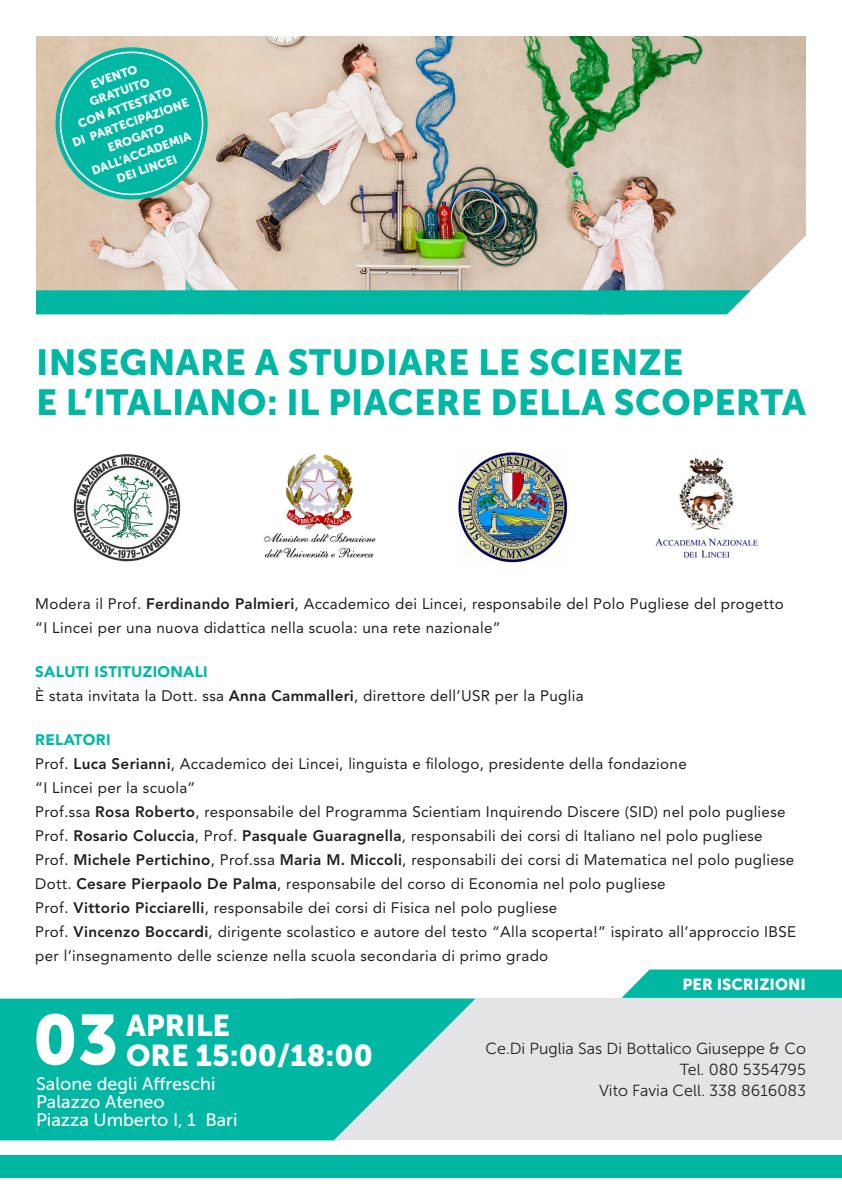
<style>
.page{position:relative;width:842px;height:1191px;background:#fff}
.page>*{position:absolute;margin:0;border:0;box-sizing:border-box;transform-origin:0 0}
.t1{font:70px "Museo Sans 900";color:#fff}
.Nome_Autore{font:36px "Museo Sans 900";letter-spacing:.01em;color:#00b7a4}
.t2{font:30px "Museo Sans 900";color:#fff}
.t3{font:18px "Museo Sans 500";color:#fff}
.t4{font:16px "Museo Sans 300";color:#231f20}
.t5{font:16px "Museo Sans 900";color:#fff}
.Stile_di_paragrafo_1{font:15.2px "Avenir LT Std";letter-spacing:.02em;color:#231f20}
.Stile_di_paragrafo_1-2{font:900 15.2px "Avenir LT Std";letter-spacing:.02em;color:#00b7a4}
.t6{font:12px/16.3px "Museo Sans 900";color:#fff;text-align:center}
.s1{font-weight:800}
</style>
<div class="page">
<div style="left:291px;top:998px;width:551px;height:142px;background:#e3e4e5"></div>
<svg style="left:0;top:998px;width:475px;height:142px;background:#22bdad"></svg>
<svg style="left:621px;top:969px;width:221px;height:29px;background:#16bdab"></svg>
<div style="left:0;top:1155px;width:842px;height:22px;background:#00b7a4"></div>
<img style="left:36px;top:36px;width:770px;height:254px">
<div style="left:36px;top:290px;width:715px;height:24px;background:#00b7a4"></div>
<svg style="left:46px;top:38px;width:171px;height:171px;background:#58beaa"></svg>
<img style="left:73px;top:454px;width:108px;height:108px">
<img style="left:655px;top:457px;width:103px;height:103px">
<img style="left:457px;top:452px;width:111px;height:111px">
<img style="left:264px;top:454px;width:112px;height:104px">
<p class="t6" style="left:88px;top:77px;width:50px;rotate:-20deg">EVENTO</p>
<p class="t6" style="left:87px;top:95px;width:64px;rotate:-20deg">GRATUITO</p>
<p class="t6" style="left:76px;top:116px;width:100px;rotate:-20deg">CON ATTESTATO</p>
<p class="t6" style="left:70px;top:136px;width:124px;rotate:-20deg">DI PARTECIPAZIONE<br>EROGATO</p>
<p class="t6" style="left:89px;top:163px;width:106px;rotate:-20deg">DALL’ACCADEMIA</p>
<p class="t6" style="left:114px;top:172px;width:64px;rotate:-20deg">DEI LINCEI</p>
<p class="Nome_Autore" style="left:36px;top:341px;width:649px">INSEGNARE A STUDIARE LE SCIENZE</p>
<p class="Nome_Autore" style="left:36px;top:381px;width:771px">E L’ITALIANO: IL PIACERE DELLA SCOPERTA</p>
<p class="Stile_di_paragrafo_1" style="left:35px;top:595px;width:750px">Modera il Prof. <span class="s1">Ferdinando Palmieri</span>, Accademico dei Lincei, responsabile del Polo Pugliese del progetto</p>
<p class="Stile_di_paragrafo_1" style="left:35px;top:619px;width:467px">“I Lincei per una nuova didattica nella scuola: una rete nazionale”</p>
<p class="Stile_di_paragrafo_1-2" style="left:35px;top:662px;width:174px">SALUTI ISTITUZIONALI</p>
<p class="Stile_di_paragrafo_1" style="left:35px;top:687px;width:550px">È stata invitata la Dott. ssa <span class="s1">Anna Cammalleri</span>, direttore dell’USR per la Puglia</p>
<p class="Stile_di_paragrafo_1-2" style="left:35px;top:730px;width:77px">RELATORI</p>
<p class="Stile_di_paragrafo_1" style="left:35px;top:755px;width:653px">Prof. <span class="s1">Luca Serianni</span>, Accademico dei Lincei, linguista e filologo, presidente della fondazione</p>
<p class="Stile_di_paragrafo_1" style="left:35px;top:779px;width:162px">“I Lincei per la scuola”</p>
<p class="Stile_di_paragrafo_1" style="left:35px;top:803px;width:752px">Prof.ssa <span class="s1">Rosa Roberto</span>, responsabile del Programma Scientiam Inquirendo Discere (SID) nel polo pugliese</p>
<p class="Stile_di_paragrafo_1" style="left:35px;top:827px;width:729px">Prof. <span class="s1">Rosario Coluccia</span>, Prof. <span class="s1">Pasquale Guaragnella</span>, responsabili dei corsi di Italiano nel polo pugliese</p>
<p class="Stile_di_paragrafo_1" style="left:35px;top:851px;width:761px">Prof. <span class="s1">Michele Pertichino</span>, Prof.ssa <span class="s1">Maria M. Miccoli</span>, responsabili dei corsi di Matematica nel polo pugliese</p>
<p class="Stile_di_paragrafo_1" style="left:35px;top:875px;width:632px">Dott. <span class="s1">Cesare Pierpaolo De Palma</span>, responsabile del corso di Economia nel polo pugliese</p>
<p class="Stile_di_paragrafo_1" style="left:35px;top:899px;width:523px">Prof. <span class="s1">Vittorio Picciarelli</span>, responsabile dei corsi di Fisica nel polo pugliese</p>
<p class="Stile_di_paragrafo_1" style="left:35px;top:923px;width:762px">Prof. <span class="s1">Vincenzo Boccardi</span>, dirigente scolastico e autore del testo “Alla scoperta!” ispirato all’approccio IBSE</p>
<p class="Stile_di_paragrafo_1" style="left:35px;top:947px;width:514px">per l’insegnamento delle scienze nella scuola secondaria di primo grado</p>
<p class="t1" style="left:33px;top:1000px;width:87px">03</p>
<p class="t2" style="left:126px;top:1008px;width:106px">APRILE</p>
<p class="t2" style="left:126px;top:1038px;width:248px">ORE 15:00/18:00</p>
<p class="t3" style="left:36px;top:1074px;width:181px">Salone degli Affreschi</p>
<p class="t3" style="left:36px;top:1092px;width:130px">Palazzo Ateneo</p>
<p class="t3" style="left:36px;top:1110px;width:203px">Piazza Umberto I, 1 Bari</p>
<p class="t5" style="left:682px;top:975px;width:125px">PER ISCRIZIONI</p>
<p class="t4" style="left:485px;top:1040px;width:322px">Ce.Di Puglia Sas Di Bottalico Giuseppe &amp; Co</p>
<p class="t4" style="left:680px;top:1061px;width:128px">Tel. 080 5354795</p>
<p class="t4" style="left:599px;top:1082px;width:208px">Vito Favia Cell. 338 8616083</p>
</div>
